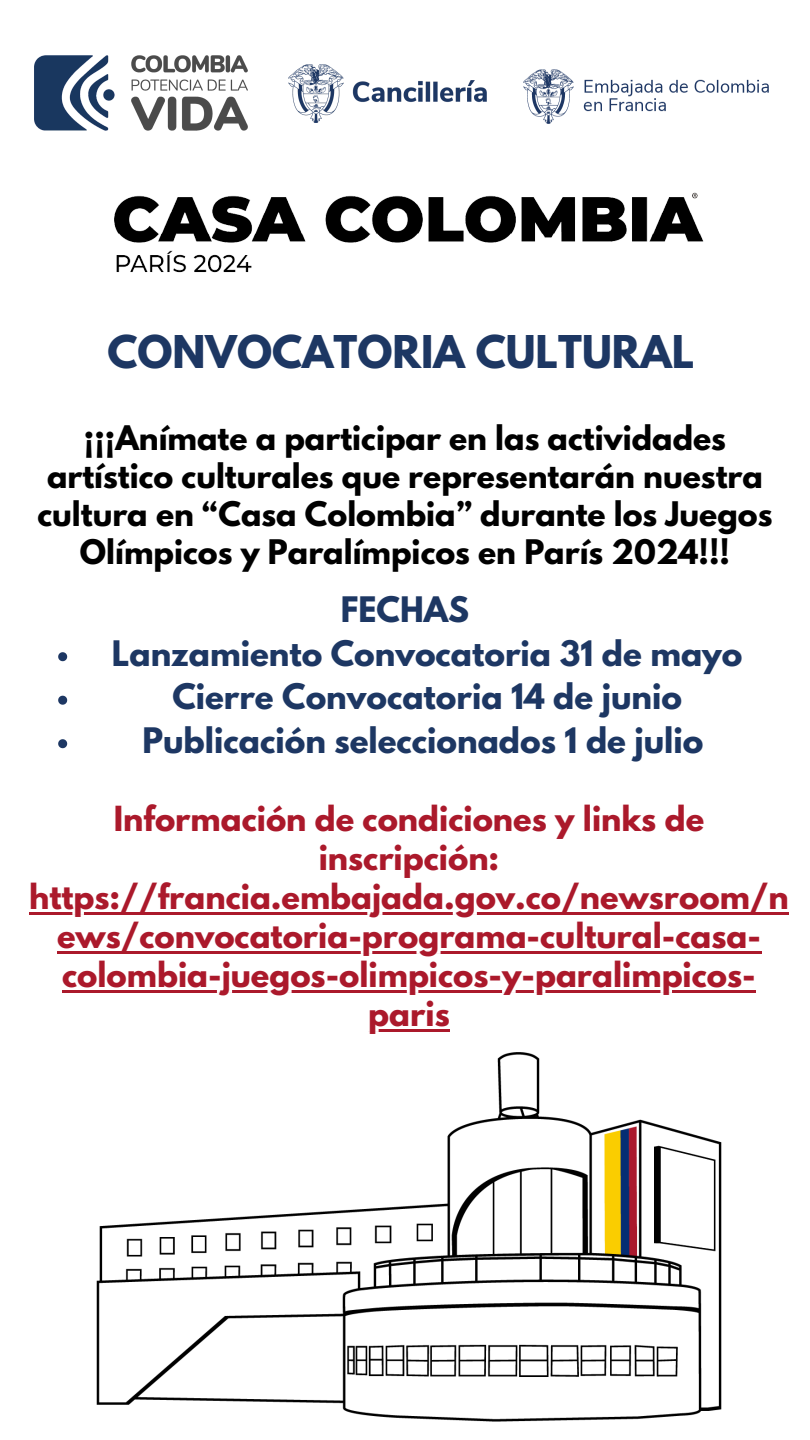
<style>
.page{position:relative;width:810px;height:1440px;background:#fff}
.page>*{position:absolute;margin:0;border:0;box-sizing:border-box;transform-origin:0 0}
.t1{font:700 40px "League Spartan";color:#1d3763}
.t2{font:700 31.1px "League Spartan";color:#1d3763}
.t3{font:700 30.6px/39px "League Spartan";color:#ab192b;text-align:center}
.t4{font:700 30px/38.2px "League Spartan";color:#000;text-align:center}
</style>
<div class="page">
<img style="left:114px;top:192px;width:590px;height:81px">
<img style="left:34px;top:55px;width:214px;height:76px">
<img style="left:96px;top:1053px;width:626px;height:369px">
<img style="left:523px;top:69px;width:246px;height:55px">
<img style="left:288px;top:64px;width:198px;height:59px">
<svg style="left:58px;top:652px;width:9px;height:9px"></svg>
<svg style="left:58px;top:696px;width:9px;height:9px"></svg>
<svg style="left:58px;top:739px;width:9px;height:9px"></svg>
<hr style="left:29px;top:912px;width:760px;height:3px;background:#ab192b">
<hr style="left:57px;top:951px;width:704px;height:3px;background:#ab192b">
<hr style="left:62px;top:990px;width:694px;height:3px;background:#ab192b">
<hr style="left:368px;top:1029px;width:82px;height:3px;background:#ab192b">
<h3 class="t1" style="left:107px;top:332px;width:588px">CONVOCATORIA CULTURAL</h3>
<h3 class="t4" style="left:38px;top:422px;width:736px">¡¡¡Anímate a participar en las actividades artístico culturales que representarán nuestra cultura en “Casa Colombia” durante los Juegos Olímpicos y Paralímpicos en París 2024!!!</h3>
<h2 class="t2" style="left:341px;top:594px;width:130px">FECHAS</h2>
<p class="t2" style="left:112px;top:638px;width:632px">Lanzamiento Convocatoria 31 de mayo</p>
<p class="t2" style="left:172px;top:681px;width:511px">Cierre Convocatoria 14 de junio</p>
<p class="t2" style="left:142px;top:725px;width:562px">Publicación seleccionados 1 de julio</p>
<p class="t3" style="left:29px;top:803px;width:761px">Información de condiciones y links de inscripción: https://francia.embajada.gov.co/newsroom/n ews/convocatoria-programa-cultural-casa&shy;colombia-juegos-olimpicos-y-paralimpicos&shy;paris</p>
</div>
